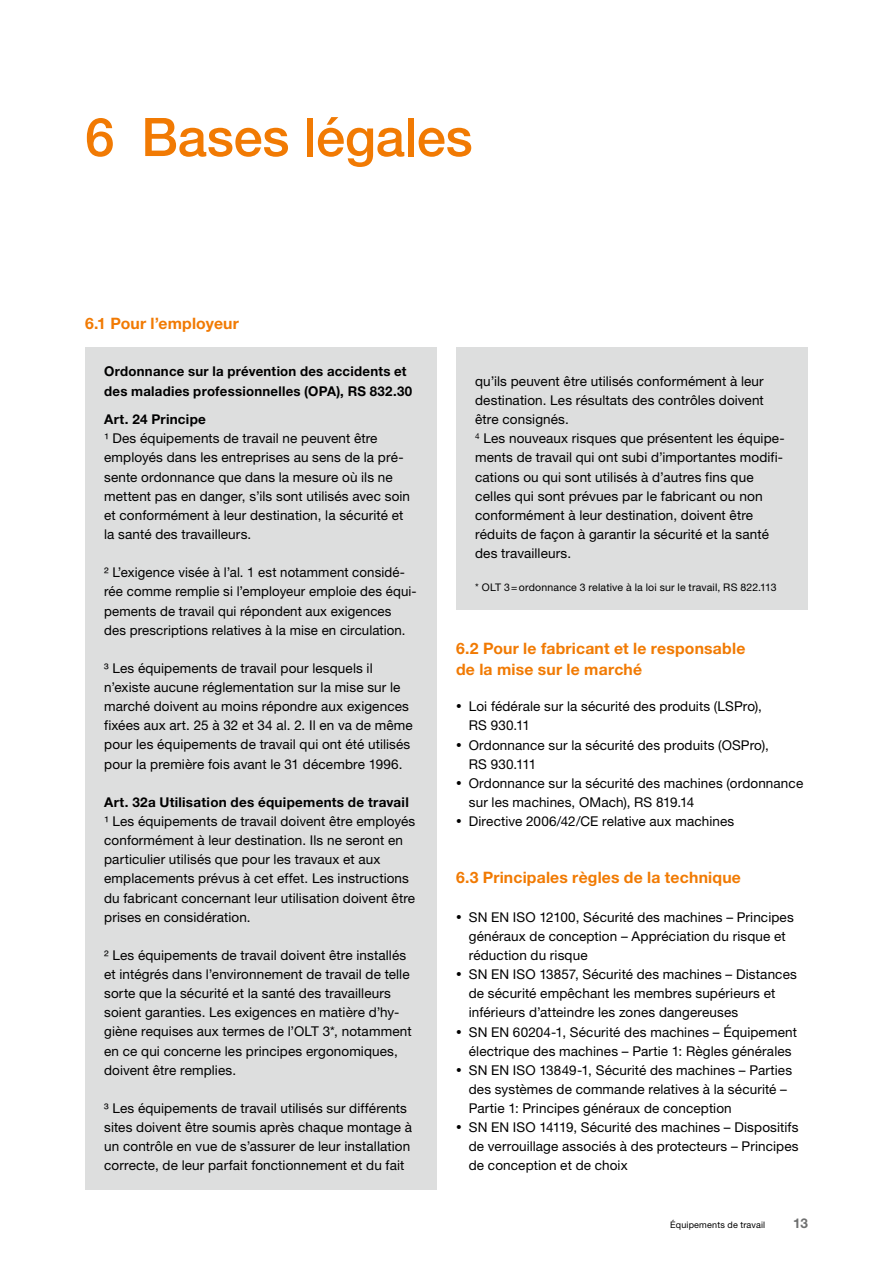
<style>
.page{position:relative;width:893px;height:1263px;background:#fff}
.page>*{position:absolute;margin:0;border:0;box-sizing:border-box;transform-origin:0 0}
.t1{font:500 53.25px "Helvetica Neue LT Std";letter-spacing:-.005em;color:#f17a03}
.t2{font:700 15.75px/21.3px "Helvetica Neue LT Std";letter-spacing:.015em;color:#f17a03}
.t3{font:13.5px/19.2px "Helvetica Neue LT Std";letter-spacing:.01em;color:#000}
.t4{font:700 13.5px/19.2px "Helvetica Neue LT Std";letter-spacing:.02em;color:#000}
.t5{font:700 13.5px "Helvetica Neue LT Std";color:#6f7070}
.t6{font:10.5px "Helvetica Neue LT Std";letter-spacing:.015em;color:#000}
.t7{font:9px "Helvetica Neue LT Std";letter-spacing:.02em;color:#000}
.s1{font-size:11.25px}
</style>
<div class="page">
<div style="left:85px;top:348px;width:352px;height:841px;background:#dddede"></div>
<div style="left:456px;top:348px;width:352px;height:262px;background:#dddede"></div>
<h1 class="t1" style="left:85px;top:105px;width:389px">6 Bases légales</h1>
<p class="t2" style="left:85px;top:312px;width:155px">6.1 Pour l’employeur</p>
<p class="t4" style="left:104px;top:362px;width:309px">Ordonnance sur la prévention des accidents et des maladies professionnelles (OPA), RS 832.30</p>
<p class="t4" style="left:104px;top:409px;width:103px">Art. 24 Principe</p>
<p class="t3" style="left:104px;top:429px;width:307px">¹ Des équipements de travail ne peuvent être employés dans les entreprises au sens de la pré&shy;sente ordonnance que dans la mesure où ils ne mettent pas en danger, s’ils sont utilisés avec soin et conformément à leur destination, la sécurité et la santé des travailleurs.</p>
<p class="t3" style="left:104px;top:563px;width:314px">² L’exigence visée à l’al. 1 est notamment considé&shy;rée comme remplie si l’employeur emploie des équi&shy;pements de travail qui répondent aux exigences des prescriptions relatives à la mise en circulation.</p>
<p class="t3" style="left:104px;top:658px;width:310px">³ Les équipements de travail pour lesquels il n’existe aucune réglementation sur la mise sur le marché doivent au moins répondre aux exigences fixées aux art. 25 à 32 et 34 al. 2. Il en va de même pour les équipements de travail qui ont été utilisés pour la première fois avant le 31 décembre 1996.</p>
<p class="t4" style="left:104px;top:792px;width:306px">Art. 32a Utilisation des équipements de travail</p>
<p class="t3" style="left:104px;top:811px;width:313px">¹ Les équipements de travail doivent être employés conformément à leur destination. Ils ne seront en particulier utilisés que pour les travaux et aux emplacements prévus à cet effet. Les instructions du fabricant concernant leur utilisation doivent être prises en considération.</p>
<p class="t3" style="left:104px;top:945px;width:309px">² Les équipements de travail doivent être installés et intégrés dans l’environnement de travail de telle sorte que la sécurité et la santé des travailleurs soient garanties. Les exigences en matière d’hy&shy;giène requises aux termes de l’OLT 3*, notamment en ce qui concerne les principes ergonomiques, doivent être remplies.</p>
<p class="t3" style="left:104px;top:1098px;width:309px">³ Les équipements de travail utilisés sur différents sites doivent être soumis après chaque montage à un contrôle en vue de s’assurer de leur installation correcte, de leur parfait fonctionnement et du fait</p>
<p class="t3" style="left:475px;top:371px;width:311px">qu’ils peuvent être utilisés conformément à leur destination. Les résultats des contrôles doivent être consignés.<br><sup>4</sup> Les nouveaux risques que présentent les équipe&shy;ments de travail qui ont subi d’importantes modifi&shy;cations ou qui sont utilisés à d’autres fins que celles qui sont prévues par le fabricant ou non conformément à leur destination, doivent être réduits de façon à garantir la sécurité et la santé des travailleurs.</p>
<p class="t6" style="left:475px;top:581px;width:303px">* OLT 3=ordonnance 3 relative à la loi sur le travail, RS 822.113</p>
<p class="t2" style="left:456px;top:637px;width:291px">6.2 Pour le fabricant et le responsable de la mise sur le marché</p>
<p class="t3" style="left:469px;top:697px;width:295px;text-indent:-13px"><span class="s1">•</span> Loi fédérale sur la sécurité des produits (LSPro),<br>RS 930.11</p>
<p class="t3" style="left:469px;top:735px;width:301px;text-indent:-13px"><span class="s1">•</span> Ordonnance sur la sécurité des produits (OSPro),<br>RS 930.111</p>
<p class="t3" style="left:469px;top:773px;width:336px;text-indent:-13px"><span class="s1">•</span> Ordonnance sur la sécurité des machines (ordonnance sur les machines, OMach), RS 819.14</p>
<p class="t3" style="left:456px;top:811px;width:280px"><span class="s1">•</span> Directive 2006/42/CE relative aux machines</p>
<p class="t2" style="left:456px;top:867px;width:286px">6.3 Principales règles de la technique</p>
<p class="t3" style="left:469px;top:907px;width:326px;text-indent:-13px"><span class="s1">•</span> SN EN ISO 12100, Sécurité des machines – Principes généraux de conception – Appréciation du risque et réduction du risque</p>
<p class="t3" style="left:469px;top:964px;width:330px;text-indent:-13px"><span class="s1">•</span> SN EN ISO 13857, Sécurité des machines – Distances de sécurité empêchant les membres supérieurs et inférieurs d’atteindre les zones dangereuses</p>
<p class="t3" style="left:456px;top:1022px;width:342px;text-align:center"><span class="s1">•</span> SN EN 60204-1, Sécurité des machines – Équipement électrique des machines – Partie 1: Règles générales</p>
<p class="t3" style="left:469px;top:1060px;width:325px;text-indent:-13px"><span class="s1">•</span> SN EN ISO 13849-1, Sécurité des machines – Parties des systèmes de commande relatives à la sécurité –<br>Partie 1: Principes généraux de conception</p>
<p class="t3" style="left:469px;top:1118px;width:331px;text-align:justify;text-indent:-13px"><span class="s1">•</span> SN EN ISO 14119, Sécurité des machines – Dispositifs de verrouillage associés à des protecteurs – Principes de conception et de choix</p>
<p class="t7" style="left:670px;top:1219px;width:97px">Équipements de travail</p>
<p class="t5" style="left:793px;top:1215px;width:16px">13</p>
</div>
